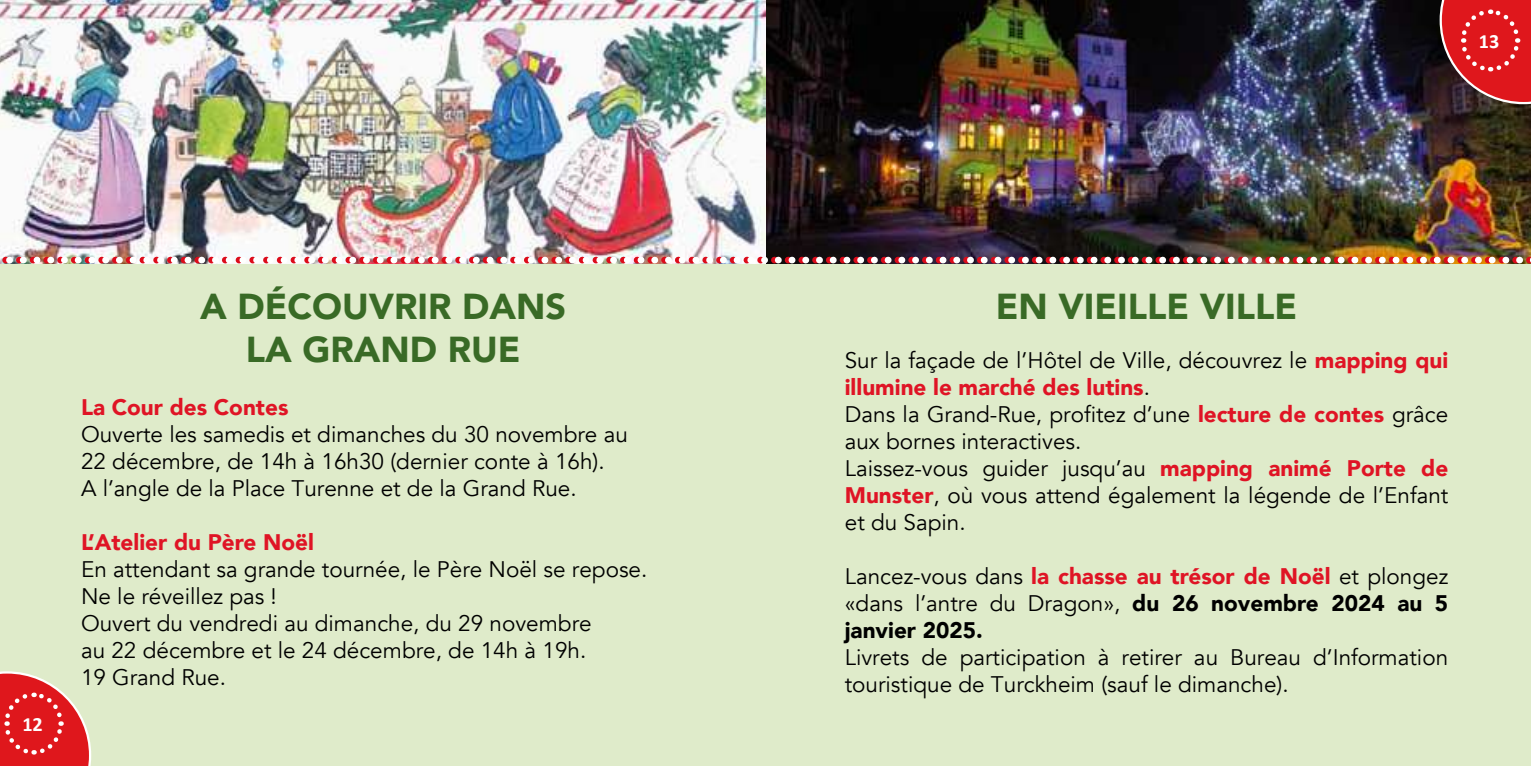
<style>
.page{position:relative;width:1531px;height:766px;background:#fff}
.page>*{position:absolute;margin:0;border:0;box-sizing:border-box;transform-origin:0 0}
.t1{font:900 36px/43.2px "Avenir";color:#396a26;text-align:center}
.t2{font:22.5px/27px "Avenir";color:#000}
.t3{font:900 22.5px "Avenir";color:#df1425}
.t4{font:700 20.25px "Calibri";color:#fff}
.s1{font-weight:900;color:#df1425}
.s2{font-weight:900}
</style>
<div class="page">
<div style="left:0;top:0;width:1531px;height:765px;background:#dfebca"></div>
<img style="left:0;top:0;width:1531px;height:257px">
<svg style="left:0;top:671px;width:91px;height:94px"></svg>
<img style="left:0;top:257px;width:1531px;height:6px">
<svg style="left:1439px;top:0;width:92px;height:104px;background:#c2282d"></svg>
<p class="t4" style="left:22px;top:710px;width:20px">12</p>
<h1 class="t1" style="left:200px;top:284px;width:367px">A DÉCOUVRIR DANS<br>LA GRAND RUE</h1>
<p class="t3" style="left:81px;top:387px;width:209px">La Cour des Contes</p>
<p class="t2" style="left:81px;top:420px;width:548px">Ouverte les samedis et dimanches du 30 novembre au<br>22 décembre, de 14h à 16h30 (dernier conte à 16h).<br>A l’angle de la Place Turenne et de la Grand Rue.</p>
<p class="t3" style="left:81px;top:522px;width:234px">L’Atelier du Père Noël</p>
<p class="t2" style="left:81px;top:555px;width:568px">En attendant sa grande tournée, le Père Noël se repose.<br>Ne le réveillez pas !<br>Ouvert du vendredi au dimanche, du 29 novembre<br>au 22 décembre et le 24 décembre, de 14h à 19h.<br>19 Grand Rue.</p>
<p class="t4" style="left:1479px;top:27px;width:20px">13</p>
<h1 class="t1" style="left:996px;top:284px;width:303px">EN VIEILLE VILLE</h1>
<p class="t2" style="left:845px;top:347px;width:605px">Sur la façade de l’Hôtel de Ville, découvrez le <span class="s1">mapping qui illumine le marché des lutins</span>.<br>Dans la Grand-Rue, profitez d’une <span class="s1">lecture de contes</span> grâce aux bornes interactives.<br>Laissez-vous guider jusqu’au <span class="s1">mapping animé Porte de Munster</span>, où vous attend également la légende de l’Enfant et du Sapin.</p>
<p class="t2" style="left:845px;top:563px;width:605px;text-align:justify">Lancez-vous dans <span class="s1">la chasse au trésor de Noël</span> et plongez «dans l’antre du Dragon», <span class="s2">du 26 novembre 2024 au 5 janvier 2025.</span></p>
<p class="t2" style="left:845px;top:644px;width:605px">Livrets de participation à retirer au Bureau d’Information touristique de Turckheim (sauf le dimanche).</p>
</div>
